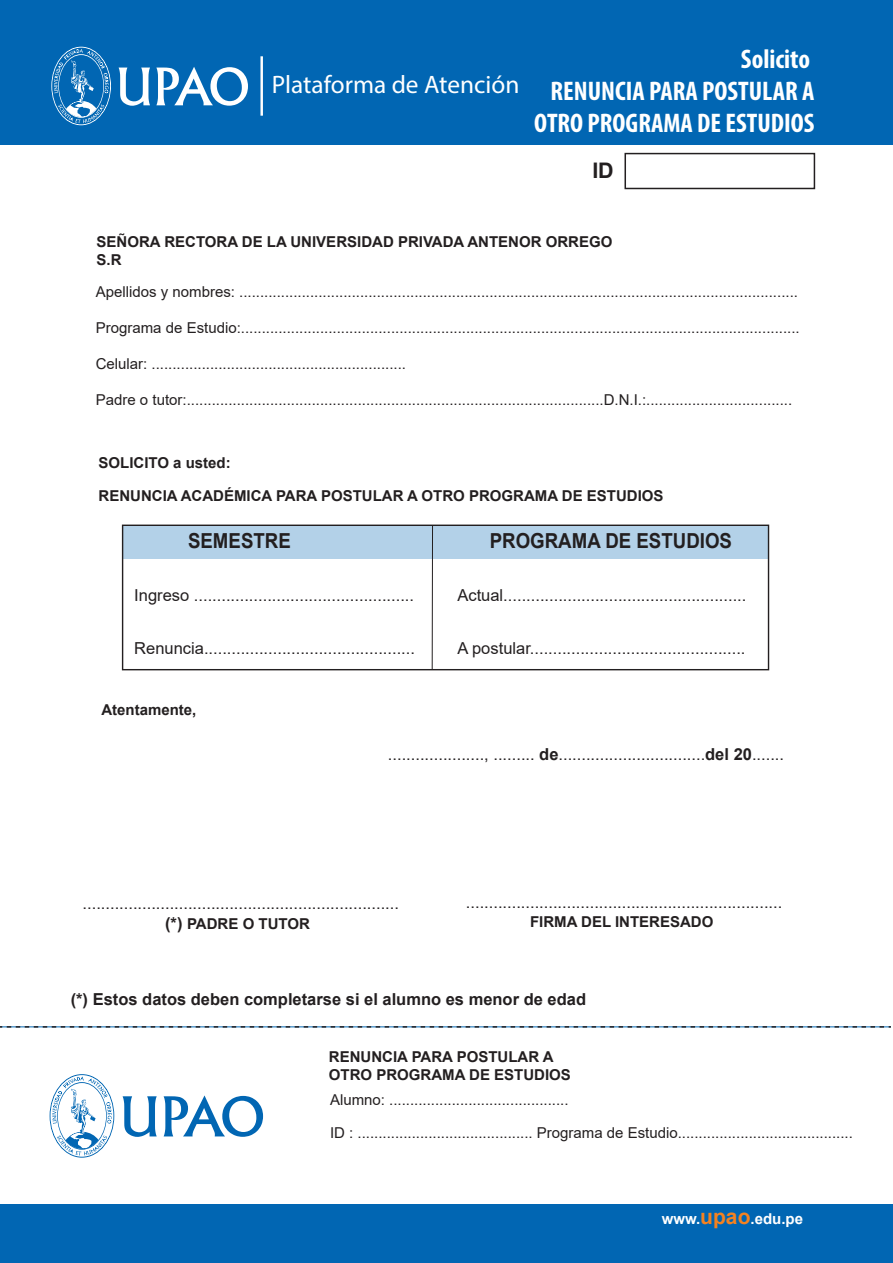
<style>
.page{position:relative;width:893px;height:1263px;background:#fff}
.page>*{position:absolute;margin:0;border:0;box-sizing:border-box;transform-origin:0 0}
.t1{font:700 condensed 27px/32.4px "Myriad Pro";color:#fff;text-align:right}
.t2{font:25.35px "Myriad Pro";color:#fff}
.t3{font:700 21.45px "Arial";color:#231f20}
.t4{font:700 20.7px "Arial";color:#231f20;scale:.9 1}
.t5{font:16.5px "Arial";color:#231f20}
.t6{font:700 16.5px "Arial";color:#231f20}
.t7{font:15px "Arial";color:#231f20}
.t8{font:700 15px/18px "Arial";color:#231f20}
.t9{font:700 15px "Arial";color:#fff}
.s1{font-weight:700}
.s2{font-size:16.5px}
.s3{font-size:21px;color:#f58220}
</style>
<div class="page">
<div style="left:123px;top:525px;width:645px;height:33px;background:#b3d1e8"></div>
<svg style="left:123px;top:1096px;width:34px;height:41px"></svg>
<svg style="left:164px;top:1095px;width:99px;height:42px"></svg>
<svg style="left:50px;top:1074px;width:64px;height:84px"></svg>
<div style="left:0;top:0;width:893px;height:145px;background:#0166b3"></div>
<div style="left:0;top:1204px;width:893px;height:59px;background:#0166b3"></div>
<svg style="left:0;top:1026px;width:891px;height:2px;background:#5d7b93"></svg>
<svg style="left:119px;top:68px;width:31px;height:38px"></svg>
<svg style="left:156px;top:67px;width:92px;height:39px"></svg>
<svg style="left:51px;top:47px;width:60px;height:78px"></svg>
<div style="left:260px;top:56px;width:3px;height:60px;background:#939598;border:1px solid #fff"></div>
<div style="left:624px;top:153px;width:191px;height:36px;border:2px solid #231f20"></div>
<div style="left:122px;top:525px;width:647px;height:145px;border:1px solid #231f20"></div>
<hr style="left:432px;top:525px;width:1px;height:145px;background:#231f20">
<h2 class="t2" style="left:272px;top:69px;width:249px">Plataforma de Atención</h2>
<h1 class="t1" style="left:534px;top:42px;width:282px">Solicito<br>RENUNCIA PARA POSTULAR A<br>OTRO PROGRAMA DE ESTUDIOS</h1>
<h3 class="t3" style="left:592px;top:156px;width:23px">ID</h3>
<p class="t8" style="left:97px;top:233px;width:517px">SEÑORA RECTORA DE LA UNIVERSIDAD PRIVADA ANTENOR ORREGO<br>S.R</p>
<p class="t7" style="left:96px;top:281px;width:704px">Apellidos y nombres: ......................................................................................................................................</p>
<p class="t7" style="left:96px;top:317px;width:705px">Programa de Estudio:......................................................................................................................................</p>
<p class="t7" style="left:96px;top:353px;width:312px">Celular: .............................................................</p>
<p class="t7" style="left:96px;top:389px;width:698px">Padre o tutor:....................................................................................................D.N.I.:...................................</p>
<p class="t8" style="left:99px;top:454px;width:134px">SOLICITO a usted:</p>
<p class="t8" style="left:99px;top:487px;width:567px">RENUNCIA ACADÉMICA PARA POSTULAR A OTRO PROGRAMA DE ESTUDIOS</p>
<h3 class="t4" style="left:188px;top:526px;width:116px">SEMESTRE</h3>
<h3 class="t4" style="left:490px;top:526px;width:271px">PROGRAMA DE ESTUDIOS</h3>
<p class="t5" style="left:134px;top:583px;width:281px">Ingreso ................................................</p>
<p class="t5" style="left:457px;top:583px;width:290px">Actual.....................................................</p>
<p class="t5" style="left:134px;top:636px;width:282px">Renuncia..............................................</p>
<p class="t5" style="left:457px;top:636px;width:290px">A postular...............................................</p>
<p class="t8" style="left:101px;top:700px;width:97px">Atentamente,</p>
<p class="t5" style="left:388px;top:742px;width:398px">....................., ......... <span class="s1">de</span>................................<span class="s1">del 20</span>.......</p>
<p class="t5" style="left:83px;top:891px;width:318px">.....................................................................</p>
<p class="t8" style="left:165px;top:914px;width:146px"><span class="s2">(*)</span> PADRE O TUTOR</p>
<p class="t5" style="left:466px;top:890px;width:318px">.....................................................................</p>
<p class="t8" style="left:530px;top:913px;width:185px">FIRMA DEL INTERESADO</p>
<p class="t6" style="left:71px;top:987px;width:517px">(*) Estos datos deben completarse si el alumno es menor de edad</p>
<p class="t8" style="left:329px;top:1047px;width:243px">RENUNCIA PARA POSTULAR A<br>OTRO PROGRAMA DE ESTUDIOS</p>
<p class="t7" style="left:330px;top:1089px;width:240px">Alumno: ...........................................</p>
<p class="t7" style="left:330px;top:1122px;width:524px">ID : .......................................... Programa de Estudio..........................................</p>
<p class="t9" style="left:662px;top:1208px;width:143px">www.<span class="s3">upao</span>.edu.pe</p>
</div>
